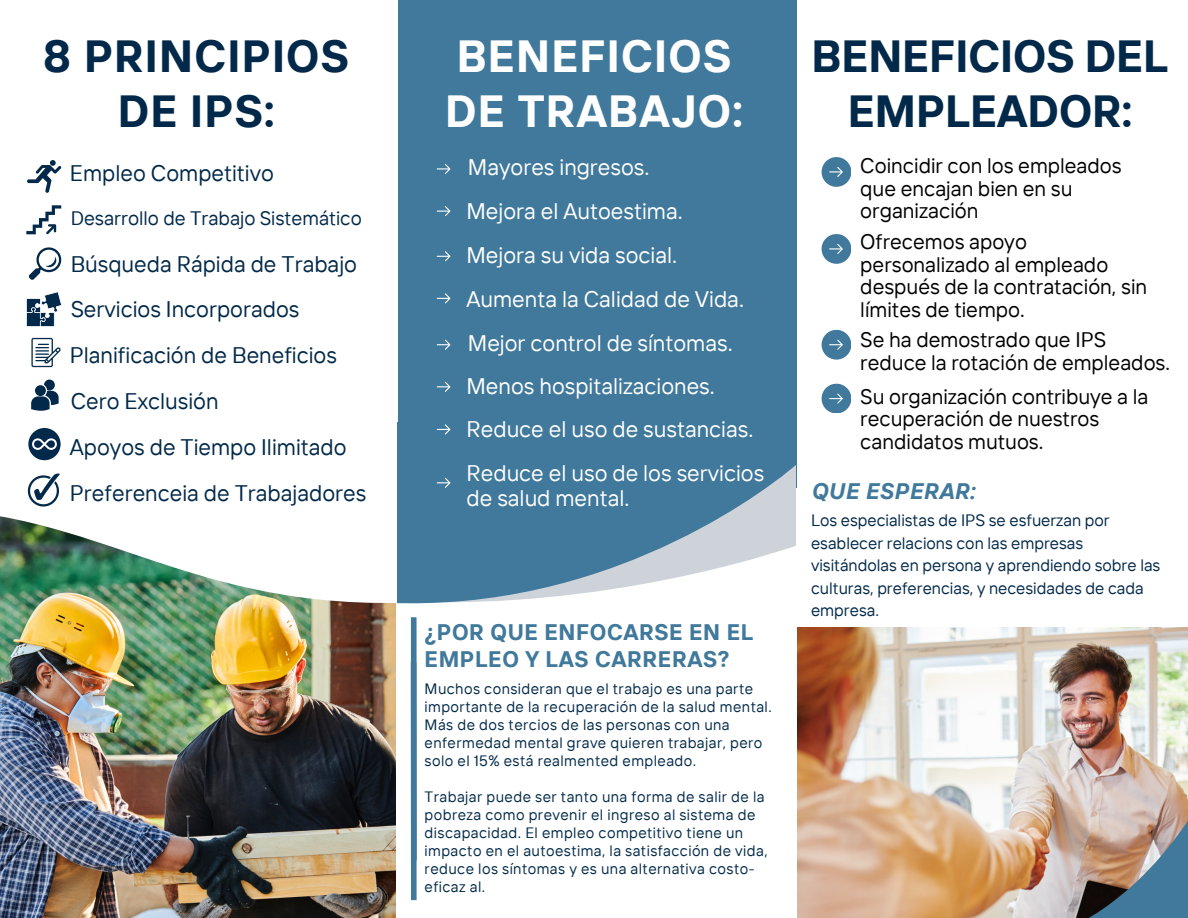
<style>
.page{position:relative;width:1188px;height:918px;background:#fff}
.page>*{position:absolute;margin:0;border:0;box-sizing:border-box;transform-origin:0 0}
.t1{font:700 45px/55.2px "TT Interphases";color:#022949;text-align:center}
.t2{font:700 45px/55.2px "TT Interphases";letter-spacing:.03em;color:#fff}
.t3{font:700 45px/55.2px "TT Interphases";letter-spacing:.03em;color:#022949;text-align:center}
.t4{font:22.5px/24.8px "TT Interphases";color:#fff}
.t5{font:22.5px "TT Interphases";color:#022949}
.t6{font:700 22.5px/27px "TT Interphases";letter-spacing:.03em;color:#40799b}
.t7{font:italic 700 22.5px "TT Interphases";letter-spacing:.03em;color:#40799b}
.t8{font:21px/22.5px "TT Interphases";color:#000}
.t9{font:19.5px "TT Interphases";color:#022949}
.t10{font:16.5px/22.5px "TT Interphases";color:#022949}
.t11{font:15px/18px "TT Interphases";letter-spacing:.03em;color:#022949}
</style>
<div class="page">
<div style="left:398px;top:0;width:398px;height:488px;background:#40799b"></div>
<svg style="left:397px;top:422px;width:399px;height:196px;fill:#40799b"></svg>
<img style="left:797px;top:627px;width:391px;height:291px">
<img style="left:932px;top:779px;width:256px;height:139px">
<img style="left:0;top:622px;width:396px;height:296px">
<svg style="left:0;top:367px;width:396px;height:255px"></svg>
<svg style="left:27px;top:160px;width:34px;height:33px"></svg>
<svg style="left:26px;top:205px;width:35px;height:30px"></svg>
<svg style="left:29px;top:247px;width:32px;height:33px"></svg>
<svg style="left:26px;top:291px;width:36px;height:36px"></svg>
<svg style="left:31px;top:338px;width:30px;height:29px"></svg>
<svg style="left:28px;top:474px;width:31px;height:32px"></svg>
<svg style="left:28px;top:428px;width:33px;height:32px"></svg>
<svg style="left:31px;top:380px;width:27px;height:31px"></svg>
<svg style="left:436px;top:164px;width:15px;height:10px"></svg>
<svg style="left:436px;top:206px;width:15px;height:11px"></svg>
<svg style="left:436px;top:251px;width:15px;height:11px"></svg>
<svg style="left:436px;top:293px;width:15px;height:11px"></svg>
<svg style="left:436px;top:339px;width:15px;height:11px"></svg>
<svg style="left:436px;top:381px;width:15px;height:11px"></svg>
<svg style="left:429px;top:468px;width:29px;height:29px"></svg>
<svg style="left:429px;top:422px;width:29px;height:22px"></svg>
<div style="left:411px;top:617px;width:6px;height:243px;background:#40799b"></div>
<div style="left:411px;top:662px;width:6px;height:238px;background:#40799b"></div>
<svg style="left:822px;top:157px;width:29px;height:29px"></svg>
<svg style="left:822px;top:234px;width:29px;height:29px"></svg>
<svg style="left:822px;top:330px;width:29px;height:29px"></svg>
<svg style="left:822px;top:384px;width:29px;height:29px"></svg>
<p class="t3" style="left:43px;top:27px;width:307px">8 PRINCIPIOS<br>DE IPS:</p>
<p class="t5" style="left:70px;top:159px;width:206px">Empleo Competitivo</p>
<p class="t9" style="left:71px;top:205px;width:293px">Desarrollo de Trabajo Sistemático</p>
<p class="t5" style="left:71px;top:249px;width:288px">Búsqueda Rápida de Trabajo</p>
<p class="t5" style="left:71px;top:295px;width:230px">Servicios Incorporados</p>
<p class="t5" style="left:70px;top:340px;width:269px">Planificación de Beneficios</p>
<p class="t5" style="left:71px;top:386px;width:149px">Cero Exclusión</p>
<p class="t5" style="left:70px;top:432px;width:278px">Apoyos de Tiempo Ilimitado</p>
<p class="t5" style="left:70px;top:478px;width:298px">Preferenceia de Trabajadores</p>
<p class="t2" style="left:445px;top:27px;width:299px">BENEFICIOS<br>DE TRABAJO:</p>
<p class="t4" style="left:468px;top:155px;width:183px">Mayores ingresos.</p>
<p class="t4" style="left:467px;top:198px;width:218px">Mejora el Autoestima.</p>
<p class="t4" style="left:467px;top:242px;width:212px">Mejora su vida social.</p>
<p class="t4" style="left:467px;top:286px;width:279px">Aumenta la Calidad de Vida.</p>
<p class="t4" style="left:468px;top:330px;width:266px">Mejor control de síntomas.</p>
<p class="t4" style="left:467px;top:373px;width:250px">Menos hospitalizaciones.</p>
<p class="t4" style="left:467px;top:417px;width:288px">Reduce el uso de sustancias.</p>
<p class="t4" style="left:467px;top:460px;width:299px">Reduce el uso de los servicios de salud mental.</p>
<p class="t6" style="left:425px;top:618px;width:330px">¿POR QUE ENFOCARSE EN EL<br>EMPLEO Y LAS CARRERAS?</p>
<p class="t11" style="left:425px;top:679px;width:349px">Muchos consideran que el trabajo es una parte importante de la recuperación de la salud mental.<br>Más de dos tercios de las personas con una enfermedad mental grave quieren trabajar, pero solo el 15% está realmented empleado.</p>
<p class="t11" style="left:425px;top:787px;width:345px">Trabajar puede ser tanto una forma de salir de la pobreza como prevenir el ingreso al sistema de discapacidad. El empleo competitivo tiene un impacto en el autoestima, la satisfacción de vida, reduce los síntomas y es una alternativa costo&shy;eficaz al.</p>
<p class="t1" style="left:811px;top:27px;width:359px">BENEFICIOS DEL<br>EMPLEADOR:</p>
<p class="t8" style="left:860px;top:154px;width:263px">Coincidir con los empleados que encajan bien en su organización</p>
<p class="t8" style="left:860px;top:230px;width:288px">Ofrecemos apoyo personalizado al empleado después de la contratación, sin límites de tiempo.</p>
<p class="t8" style="left:860px;top:328px;width:311px">Se ha demostrado que IPS reduce la rotación de empleados.</p>
<p class="t8" style="left:860px;top:385px;width:290px">Su organización contribuye a la recuperación de nuestros candidatos mutuos.</p>
<p class="t7" style="left:811px;top:477px;width:165px">QUE ESPERAR:</p>
<p class="t10" style="left:811px;top:509px;width:351px">Los especialistas de IPS se esfuerzan por esablecer relacions con las empresas visitándolas en persona y aprendiendo sobre las culturas, preferencias, y necesidades de cada empresa.</p>
</div>
